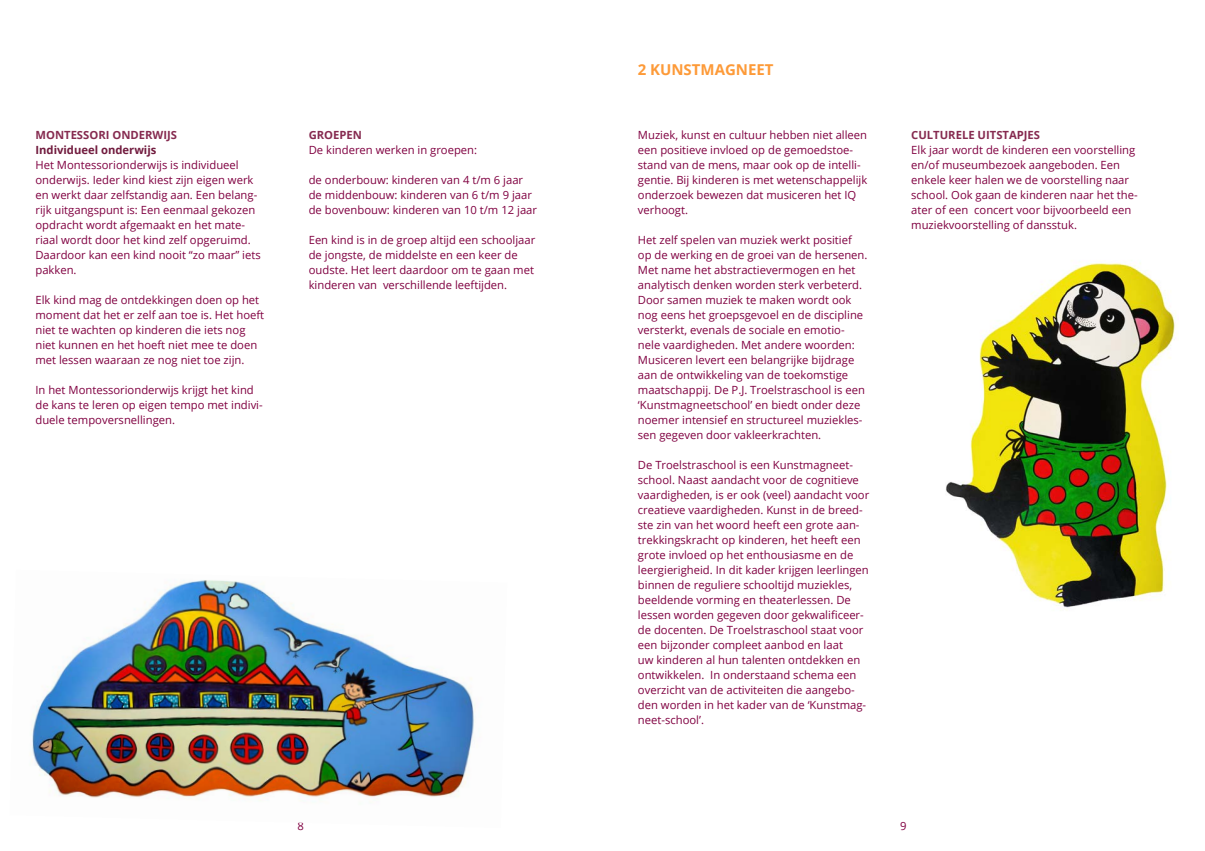
<style>
.page{position:relative;width:1205px;height:851px;background:#fff}
.page>*{position:absolute;margin:0;border:0;box-sizing:border-box;transform-origin:0 0}
.t1{font:700 15px "Open Sans";color:#fd9a38}
.t2{font:11.25px/15px "Open Sans";color:#800041}
.t3{font:700 11.25px "Open Sans";color:#862b50}
.t4{font:700 11.25px "Open Sans";color:#711b3e}
</style>
<div class="page">
<img style="left:31px;top:580px;width:444px;height:221px">
<img style="left:946px;top:263px;width:230px;height:347px">
<p class="t3" style="left:35px;top:127px;width:143px">MONTESSORI ONDERWIJS</p>
<p class="t4" style="left:35px;top:142px;width:122px">Individueel onderwijs</p>
<p class="t2" style="left:35px;top:157px;width:227px">Het Montessorionderwijs is individueel onderwijs. Ieder kind kiest zijn eigen werk en werkt daar zelfstandig aan. Een belang&shy;rijk uitgangspunt is: Een eenmaal gekozen opdracht wordt afgemaakt en het mate&shy;riaal wordt door het kind zelf opgeruimd.<br>Daardoor kan een kind nooit “zo maar” iets pakken.</p>
<p class="t2" style="left:35px;top:292px;width:230px">Elk kind mag de ontdekkingen doen op het moment dat het er zelf aan toe is. Het hoeft niet te wachten op kinderen die iets nog niet kunnen en het hoeft niet mee te doen met lessen waaraan ze nog niet toe zijn.</p>
<p class="t2" style="left:35px;top:382px;width:229px">In het Montessorionderwijs krijgt het kind de kans te leren op eigen tempo met indivi&shy;duele tempoversnellingen.</p>
<p class="t3" style="left:309px;top:127px;width:55px">GROEPEN</p>
<p class="t2" style="left:309px;top:142px;width:170px">De kinderen werken in groepen:</p>
<p class="t2" style="left:309px;top:172px;width:230px">de onderbouw: kinderen van 4 t/m 6 jaar de middenbouw: kinderen van 6 t/m 9 jaar de bovenbouw: kinderen van 10 t/m 12 jaar</p>
<p class="t2" style="left:309px;top:232px;width:228px">Een kind is in de groep altijd een schooljaar de jongste, de middelste en een keer de oudste. Het leert daardoor om te gaan met kinderen van verschillende leeftijden.</p>
<h1 class="t1" style="left:638px;top:59px;width:137px">2 KUNSTMAGNEET</h1>
<p class="t2" style="left:638px;top:127px;width:231px">Muziek, kunst en cultuur hebben niet alleen een positieve invloed op de gemoedstoe&shy;stand van de mens, maar ook op de intelli&shy;gentie. Bij kinderen is met wetenschappelijk onderzoek bewezen dat musiceren het IQ verhoogt.</p>
<p class="t2" style="left:638px;top:232px;width:231px">Het zelf spelen van muziek werkt positief op de werking en de groei van de hersenen.<br>Met name het abstractievermogen en het analytisch denken worden sterk verbeterd.<br>Door samen muziek te maken wordt ook nog eens het groepsgevoel en de discipline versterkt, evenals de sociale en emotio&shy;nele vaardigheden. Met andere woorden:<br>Musiceren levert een belangrijke bijdrage aan de ontwikkeling van de toekomstige maatschappij. De P.J. Troelstraschool is een ‘Kunstmagneetschool’ en biedt onder deze noemer intensief en structureel muziekles&shy;sen gegeven door vakleerkrachten.</p>
<p class="t2" style="left:638px;top:457px;width:233px">De Troelstraschool is een Kunstmagneet&shy;school. Naast aandacht voor de cognitieve vaardigheden, is er ook (veel) aandacht voor creatieve vaardigheden. Kunst in de breed&shy;ste zin van het woord heeft een grote aan&shy;trekkingskracht op kinderen, het heeft een grote invloed op het enthousiasme en de leergierigheid. In dit kader krijgen leerlingen binnen de reguliere schooltijd muziekles, beeldende vorming en theaterlessen. De lessen worden gegeven door gekwalificeer&shy;de docenten. De Troelstraschool staat voor een bijzonder compleet aanbod en laat<br>uw kinderen al hun talenten ontdekken en ontwikkelen. In onderstaand schema een overzicht van de activiteiten die aangebo&shy;den worden in het kader van de ‘Kunstmag&shy;neet-school’.</p>
<p class="t3" style="left:911px;top:127px;width:130px">CULTURELE UITSTAPJES</p>
<p class="t2" style="left:911px;top:142px;width:228px">Elk jaar wordt de kinderen een voorstelling en/of museumbezoek aangeboden. Een enkele keer halen we de voorstelling naar school. Ook gaan de kinderen naar het the&shy;ater of een concert voor bijvoorbeeld een muziekvoorstelling of dansstuk.</p>
<p class="t2" style="left:297px;top:817px;width:8px">8</p>
<p class="t2" style="left:900px;top:817px;width:8px">9</p>
</div>
